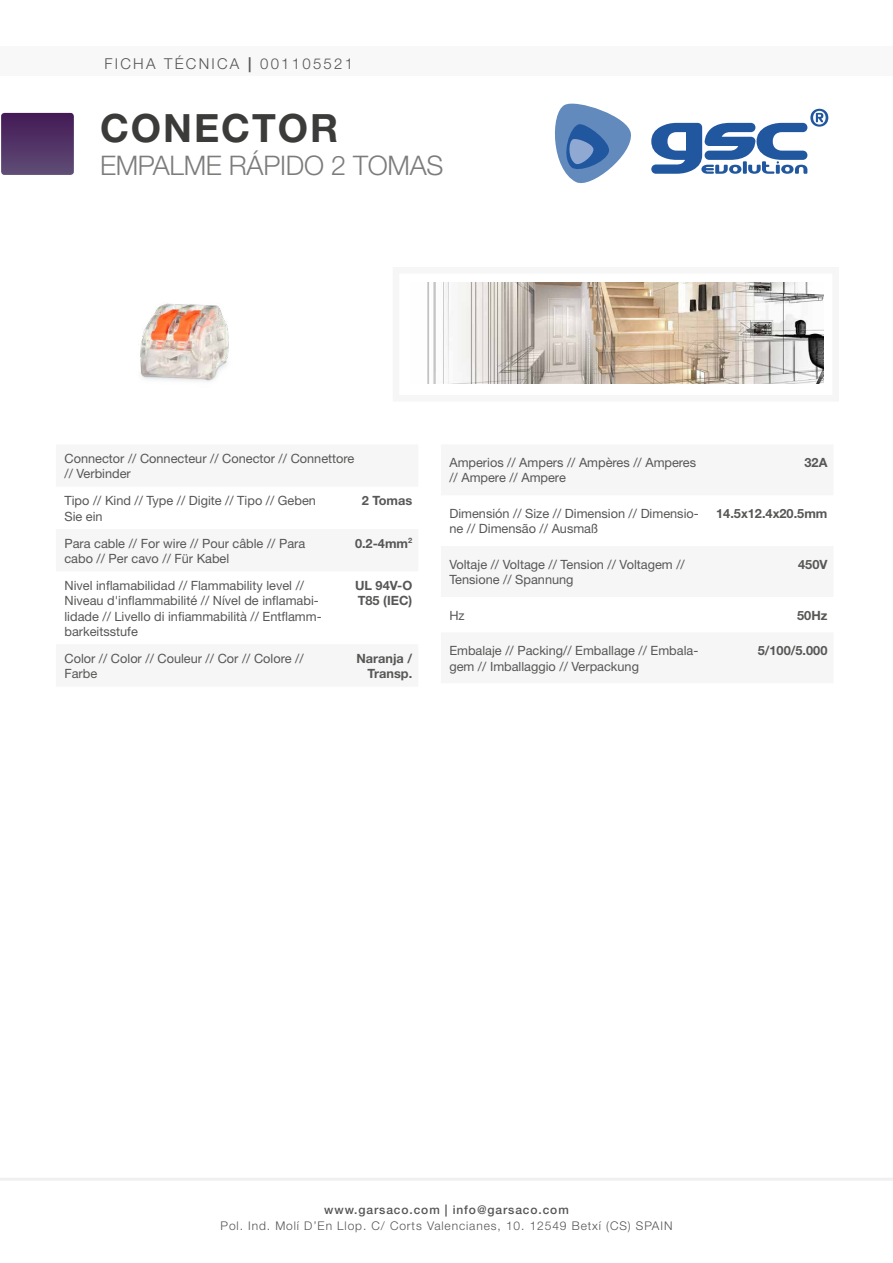
<style>
.page{position:relative;width:893px;height:1263px;background:#fff}
.page>*{position:absolute;margin:0;border:0;box-sizing:border-box;transform-origin:0 0}
.t1{font:700 39px "Helvetica Neue";letter-spacing:.05em;color:#3b3b3a}
.t2{font:300 27px "Helvetica Neue";letter-spacing:-.01em;color:#7c7c7b}
.t3{font:300 15px "Helvetica Neue";letter-spacing:.15em;color:#565555}
.t4{font:12.75px/15.3px "Helvetica Neue";color:#575756}
.t5{font:700 12.75px/15.3px "Helvetica Neue";color:#575756}
.t6{font:300 12px "Helvetica Neue";letter-spacing:.075em;color:#565555}
.t7{font:500 12px "Helvetica Neue";letter-spacing:.075em;color:#565555}
.s1{font-weight:700}
</style>
<div class="page">
<svg style="left:651px;top:109px;width:177px;height:65px"></svg>
<svg style="left:554px;top:103px;width:77px;height:81px"></svg>
<hr style="left:0;top:1178px;width:893px;height:3px;background:#f0f0f0">
<div style="left:0;top:47px;width:893px;height:29px;background:#f8f8f8"></div>
<svg style="left:1px;top:113px;width:73px;height:62px;background:#523466"></svg>
<img style="left:427px;top:282px;width:396px;height:102px">
<img style="left:140px;top:303px;width:89px;height:79px">
<p class="t3" style="left:105px;top:54px;width:250px">FICHA TÉCNICA <span class="s1">|</span> 001105521</p>
<h1 class="t1" style="left:100px;top:104px;width:240px">CONECTOR</h1>
<h2 class="t2" style="left:100px;top:149px;width:345px">EMPALME RÁPIDO 2 TOMAS</h2>
<p class="t4" style="left:64px;top:451px;width:291px">Connector // Connecteur // Conector // Connettore // Verbinder</p>
<p class="t4" style="left:64px;top:493px;width:253px">Tipo // Kind // Type // Digite // Tipo // Geben<br>Sie ein</p>
<p class="t5" style="left:362px;top:493px;width:52px">2 Tomas</p>
<p class="t4" style="left:64px;top:535px;width:242px">Para cable // For wire // Pour câble // Para cabo // Per cavo // Für Kabel</p>
<p class="t5" style="left:355px;top:535px;width:59px">0.2-4mm<sup>2</sup></p>
<p class="t4" style="left:64px;top:577px;width:259px">Nivel inflamabilidad // Flammability level // Niveau d'inflammabilité // Nível de inflamabi&shy;lidade // Livello di infiammabilità // Entflamm&shy;barkeitsstufe</p>
<p class="t5" style="left:355px;top:577px;width:59px">UL 94V-O<br>T85 (IEC)</p>
<p class="t4" style="left:64px;top:650px;width:241px">Color // Color // Couleur // Cor // Colore //<br>Farbe</p>
<p class="t5" style="left:356px;top:650px;width:57px;text-align:right">Naranja /<br>Transp.</p>
<p class="t4" style="left:449px;top:455px;width:248px">Amperios // Ampers // Ampères // Amperes // Ampere // Ampere</p>
<p class="t5" style="left:804px;top:455px;width:24px">32A</p>
<p class="t4" style="left:449px;top:506px;width:251px">Dimensión // Size // Dimension // Dimensio&shy;ne // Dimensão // Ausmaß</p>
<p class="t5" style="left:716px;top:505px;width:113px">14.5x12.4x20.5mm</p>
<p class="t4" style="left:449px;top:556px;width:237px">Voltaje // Voltage // Tension // Voltagem //<br>Tensione // Spannung</p>
<p class="t5" style="left:798px;top:556px;width:31px">450V</p>
<p class="t4" style="left:449px;top:607px;width:17px">Hz</p>
<p class="t5" style="left:797px;top:607px;width:32px">50Hz</p>
<p class="t4" style="left:449px;top:643px;width:250px">Embalaje // Packing// Emballage // Embala&shy;gem // Imballaggio // Verpackung</p>
<p class="t5" style="left:758px;top:643px;width:71px">5/100/5.000</p>
<p class="t7" style="left:324px;top:1202px;width:246px">www.garsaco.com | info@garsaco.com</p>
<p class="t6" style="left:221px;top:1219px;width:453px">Pol. Ind. Molí D’En Llop. C/ Corts Valencianes, 10. 12549 Betxí (CS) SPAIN</p>
</div>
